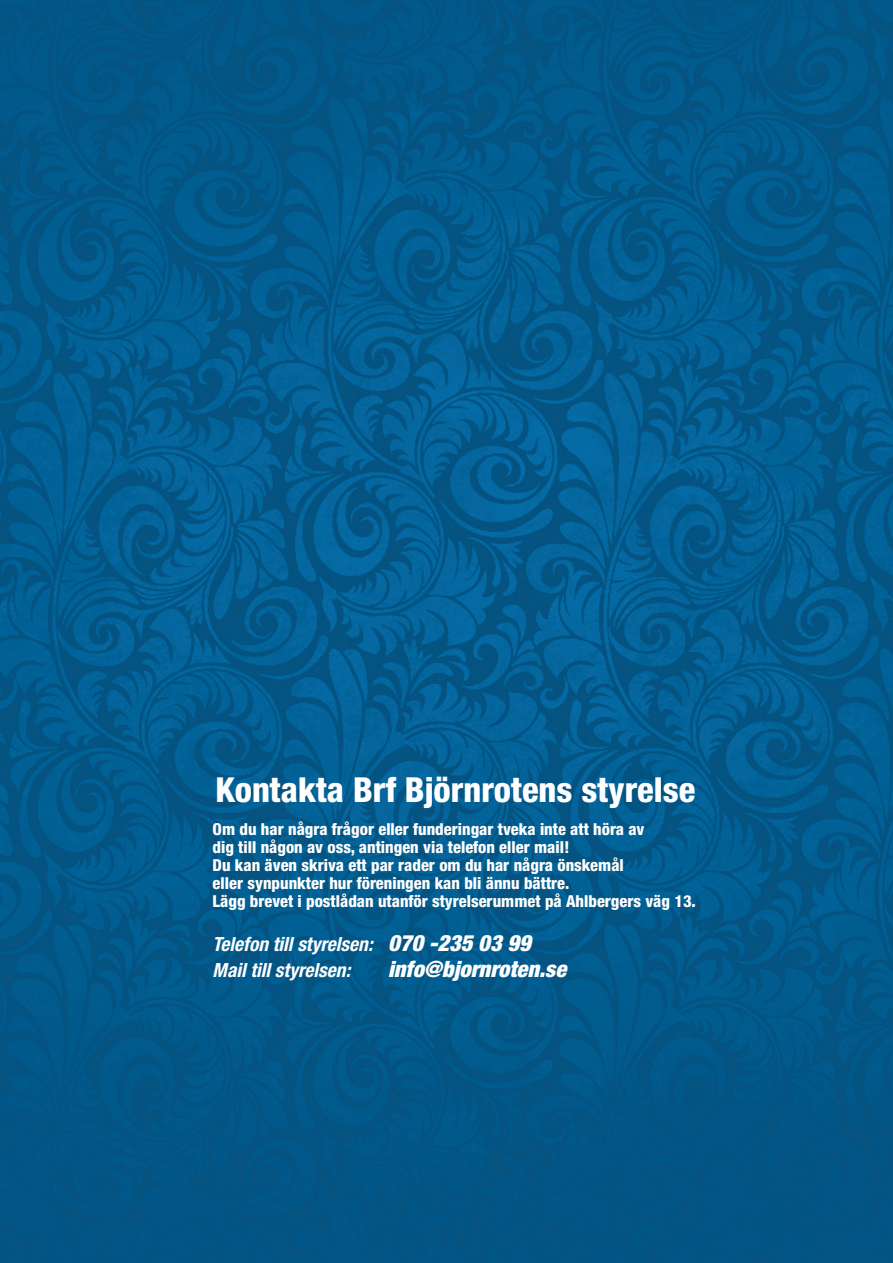
<style>
.page{position:relative;width:893px;height:1263px;background:#fff}
.page>*{position:absolute;margin:0;border:0;box-sizing:border-box;transform-origin:0 0}
.t1{font:800 condensed 34.5px "Helvetica Neue";color:#fff}
.t2{font:italic 900 condensed 22.5px "Helvetica Neue";color:#fff}
.t3{font:italic 700 condensed 19.5px/25.5px "Helvetica Neue";color:#fff}
.t4{font:800 condensed 16.5px/18px "Helvetica Neue";color:#fff}
.s1{font-weight:900;font-size:22.5px}
</style>
<div class="page">
<img style="left:0;top:0;width:893px;height:1263px">
<h1 class="t1" style="left:215px;top:768px;width:481px">Kontakta Brf Björnrotens styrelse</h1>
<p class="t4" style="left:213px;top:820px;width:485px">Om du har några frågor eller funderingar tveka inte att höra av<br>dig till någon av oss, antingen via telefon eller mail!<br>Du kan även skriva ett par rader om du har några önskemål<br>eller synpunkter hur föreningen kan bli ännu bättre.<br>Lägg brevet i postlådan utanför styrelserummet på Ahlbergers väg 13.</p>
<p class="t3" style="left:213px;top:931px;width:320px">Telefon till styrelsen: <span class="s1">070 -235 03 99<br></span>Mail till styrelsen:</p>
<h2 class="t2" style="left:388px;top:955px;width:180px">info@bjornroten.se</h2>
</div>
